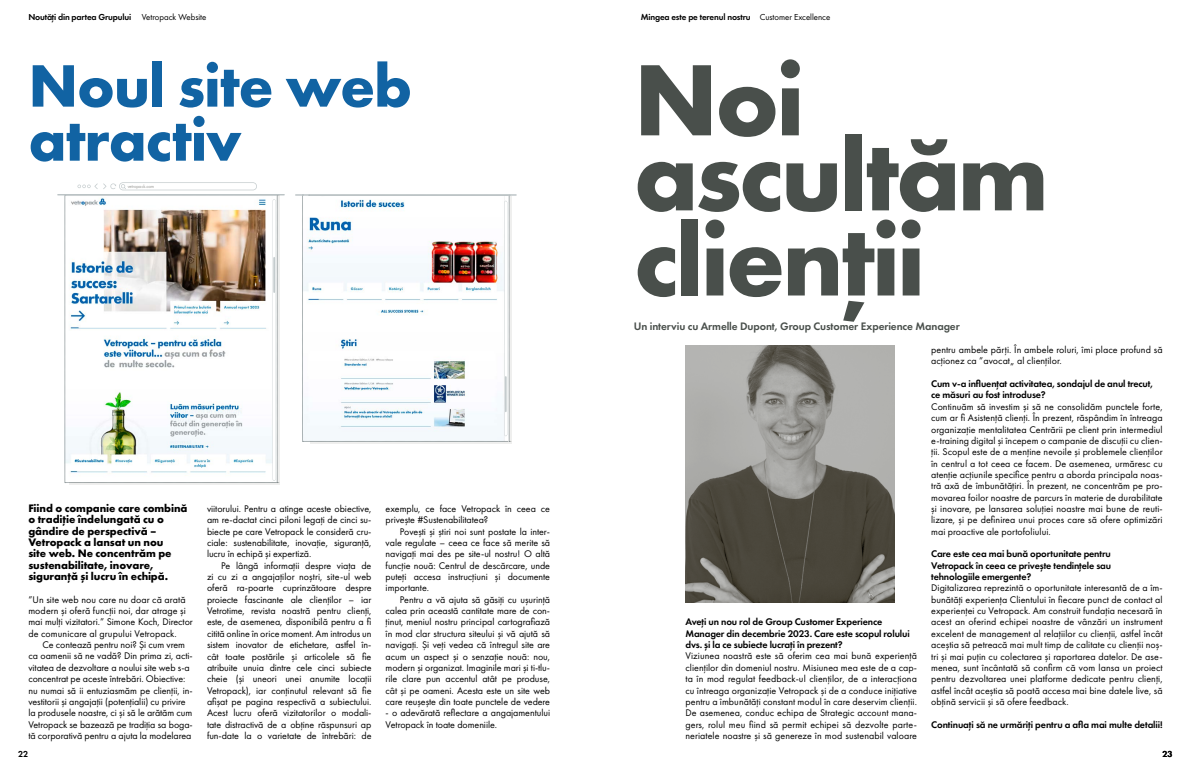
<style>
.page{position:relative;width:1191px;height:766px;background:#fff}
.page>*{position:absolute;margin:0;border:0;box-sizing:border-box;transform-origin:0 0}
.t1{font:700 105px/75px "Futura PT";letter-spacing:-.03em;color:#494f4b}
.t2{font:700 62px/54px "Futura PT";letter-spacing:-.02em;color:#1163a3}
.t3{font:700 11.2px/11.3px "Futura PT";letter-spacing:-.005em;color:#000}
.t4{font:600 11.2px "Futura PT";letter-spacing:-.01em;color:#494f4b}
.t5{font:10px/11.3px "Futura PT";letter-spacing:-.005em;color:#000;text-align:justify}
.t6{font:600 10px/11.3px "Futura PT";letter-spacing:-.015em;color:#000}
.t7{font:9px "Futura Boo";color:#000}
.t8{font:9px "Futura Dem";letter-spacing:-.02em;color:#000}
.t9{font:600 9px "Futura PT";letter-spacing:-.02em;color:#000}
.t10{font:5px "Futura Boo";letter-spacing:-.02em;color:#9e9e9b}
</style>
<div class="page">
<img style="left:685px;top:345px;width:209px;height:257px">
<hr style="left:296px;top:194px;width:220px;height:2px;background:#bbc3c5">
<hr style="left:58px;top:194px;width:226px;height:1px;background:#bbc3c5">
<img style="left:65px;top:182px;width:212px;height:301px">
<svg style="left:302px;top:195px;width:207px;height:247px"></svg>
<hr style="left:277px;top:195px;width:2px;height:287px;background:#efefee">
<hr style="left:509px;top:196px;width:2px;height:245px;background:#efefee">
<hr style="left:69px;top:482px;width:210px;height:3px;background:#efefee">
<hr style="left:309px;top:441px;width:202px;height:2px;background:#efefee">
<p class="t9" style="left:28px;top:11px;width:104px">Noutăți din partea Grupului</p>
<p class="t8" style="left:641px;top:11px;width:111px">Mingea este pe terenul nostru</p>
<p class="t7" style="left:142px;top:11px;width:66px">Vetropack Website</p>
<p class="t7" style="left:759px;top:11px;width:72px">Customer Excellence</p>
<h2 class="t2" style="left:28px;top:57px;width:385px">Noul site web atractiv</h2>
<p class="t10" style="left:128px;top:183px;width:28px">vetropack.com</p>
<p class="t3" style="left:28px;top:502px;width:161px">Fiind o companie care combină o tradiție îndelungată cu o gândire de perspectivă –<br>Vetropack a lansat un nou<br>site web. Ne concentrăm pe sustenabilitate, inovare, siguranță și lucru în echipă.</p>
<p class="t5" style="left:28px;top:593px;width:166px;text-align:left">”Un site web nou care nu doar că arată modern și oferă funcții noi, dar atrage și mai mulți vizitatori.” Simone Koch, Director de comunicare al grupului Vetropack.</p>
<p class="t5" style="left:28px;top:639px;width:166px;text-align:left;text-indent:14px">Ce contează pentru noi? Și cum vrem ca oamenii să ne vadă? Din prima zi, acti&shy;vitatea de dezvoltare a noului site web s-a concentrat pe aceste întrebări. Obiective: nu numai să ii entuziasmăm pe clienții, in&shy;vestitorii și angajații (potențialii) cu privire la produsele noastre, ci și să le arătăm cum Vetropack se bazează pe tradiția sa boga&shy;tă corporativă pentru a ajuta la modelarea</p>
<p class="t8" style="left:18px;top:748px;width:12px">22</p>
<p class="t5" style="left:207px;top:503px;width:166px">viitorului. Pentru a atinge aceste obiective, am re-dactat cinci piloni legați de cinci su&shy;biecte pe care Vetropack le consideră cru&shy;ciale: sustenabilitate, inovație, siguranță, lucru în echipă și expertiză.</p>
<p class="t5" style="left:207px;top:559px;width:166px;text-indent:14px">Pe lângă informații despre viața de zi cu zi a angajaților noștri, site-ul web oferă ra-poarte cuprinzătoare despre proiecte fascinante ale clienților – iar Vetrotime, revista noastră pentru clienți, este, de asemenea, disponibilă pentru a fi citită online în orice moment. Am introdus un sistem inovator de etichetare, astfel în&shy;cât toate postările și articolele să fie atribuite unuia dintre cele cinci subiecte cheie (și uneori unei anumite locații Vetropack), iar conținutul relevant să fie afișat pe pagina respectivă a subiectului.<br>Acest lucru oferă vizitatorilor o modali&shy;tate distractivă de a obține răspunsuri ap fun-date la o varietate de întrebări: de</p>
<p class="t5" style="left:386px;top:503px;width:166px">exemplu, ce face Vetropack în ceea ce privește #Sustenabilitatea?</p>
<p class="t5" style="left:386px;top:525px;width:166px;text-indent:14px">Povești și știri noi sunt postate la inter&shy;vale regulate – ceea ce face să merite să navigați mai des pe site-ul nostru! O altă funcție nouă: Centrul de descărcare, unde puteți accesa instrucțiuni și documente importante.</p>
<p class="t5" style="left:386px;top:593px;width:166px;text-indent:14px">Pentru a vă ajuta să găsiți cu ușurință calea prin această cantitate mare de con&shy;ținut, meniul nostru principal cartografiază în mod clar structura siteului și vă ajută să navigați. Și veți vedea că întregul site are acum un aspect și o senzație nouă: nou, modern și organizat. Imaginile mari și ti-tlu&shy;rile clare pun accentul atât pe produse, cât și pe oameni. Acesta este un site web care reușește din toate punctele de vedere</p>
<p class="t5" style="left:386px;top:707px;width:166px">- o adevărată reflectare a angajamentului<br>Vetropack în toate domeniile.</p>
<h1 class="t1" style="left:634px;top:60px;width:417px">Noi ascultăm</h1>
<h1 class="t1" style="left:634px;top:220px;width:293px">clienții</h1>
<p class="t4" style="left:634px;top:319px;width:327px">Un interviu cu Armelle Dupont, Group Customer Experience Manager</p>
<p class="t6" style="left:685px;top:616px;width:226px">Aveți un nou rol de Group Customer Experience<br>Manager din decembrie 2023. Care este scopul rolului dvs. și la ce subiecte lucrați în prezent?</p>
<p class="t5" style="left:685px;top:650px;width:233px">Viziunea noastră este să oferim cea mai bună experiență clienților din domeniul nostru. Misiunea mea este de a cap&shy;ta în mod regulat feedback-ul clienților, de a interacționa cu întreaga organizație Vetropack și de a conduce inițiative pentru a îmbunătăți constant modul în care deservim clienții.<br>De asemenea, conduc echipa de Strategic account mana&shy;gers, rolul meu fiind să permit echipei să dezvolte parte&shy;neriatele noastre și să genereze în mod sustenabil valoare</p>
<p class="t5" style="left:931px;top:344px;width:233px">pentru ambele părți. În ambele roluri, îmi place profund să acționez ca ”avocat„ al clienților.</p>
<p class="t6" style="left:931px;top:378px;width:223px">Cum v-a influențat activitatea, sondajul de anul trecut, ce măsuri au fost introduse?</p>
<p class="t5" style="left:931px;top:400px;width:233px">Continuăm să investim și să ne consolidăm punctele forte, cum ar fi Asistență clienți. În prezent, răspândim în întreaga organizație mentalitatea Centrării pe client prin intermediul e-training digital și începem o campanie de discuții cu clien&shy;ții. Scopul este de a menține nevoile și problemele clienților în centrul a tot ceea ce facem. De asemenea, urmăresc cu atenție acțiunile specifice pentru a aborda principala noas&shy;tră axă de îmbunătățiri. În prezent, ne concentrăm pe pro&shy;movarea foilor noastre de parcurs în materie de durabilitate și inovare, pe lansarea soluției noastre mai bune de reuti&shy;lizare, și pe definirea unui proces care să ofere optimizări mai proactive ale portofoliului.</p>
<p class="t6" style="left:931px;top:548px;width:181px;text-align:justify">Care este cea mai bună oportunitate pentru Vetropack în ceea ce privește tendințele sau tehnologiile emergente?</p>
<p class="t5" style="left:931px;top:582px;width:233px">Digitalizarea reprezintă o oportunitate interesantă de a îm&shy;bunătăți experiența Clientului în fiecare punct de contact al experienței cu Vetropack. Am construit fundația necesară în acest an oferind echipei noastre de vânzări un instrument excelent de management al relațiilor cu clienții, astfel încât aceștia să petreacă mai mult timp de calitate cu clienții noș&shy;tri și mai puțin cu colectarea și raportarea datelor. De ase&shy;menea, sunt încântată să confirm că vom lansa un proiect pentru dezvoltarea unei platforme dedicate pentru clienți, astfel încât aceștia să poată accesa mai bine datele live, să obțină servicii și să ofere feedback.</p>
<p class="t6" style="left:931px;top:718px;width:233px">Continuați să ne urmăriți pentru a afla mai multe detalii!</p>
<p class="t8" style="left:1162px;top:748px;width:12px">23</p>
</div>
